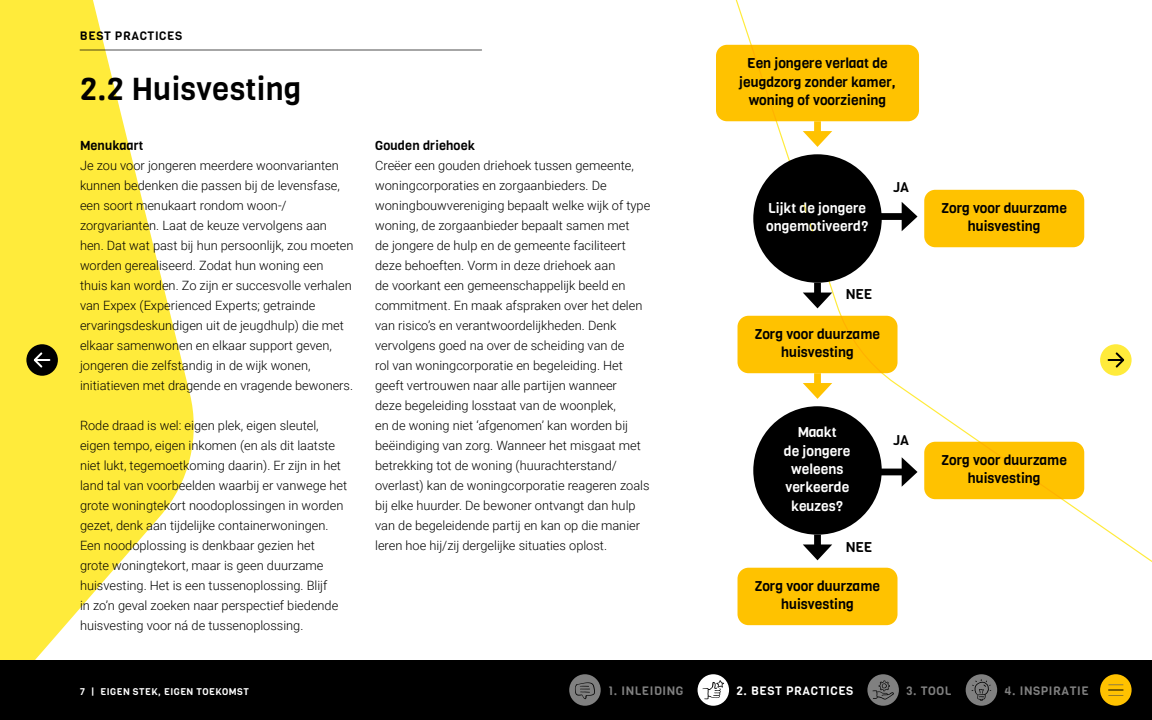
<style>
.page{position:relative;width:1152px;height:720px;background:#fff}
.page>*{position:absolute;margin:0;border:0;box-sizing:border-box;transform-origin:0 0}
.t1{font:31.2px "Viga";letter-spacing:.01em;color:#000}
.t2{font:13.96px/18.4px "Viga";color:#000;text-align:center}
.t3{font:13.96px/18.4px "Viga";color:#fff}
.t4{font:300 12.8px/20px "Roboto";color:#000}
.t5{font:12.8px "Viga";letter-spacing:.01em;color:#000}
.t6{font:12px "Viga";letter-spacing:.05em;color:#808080}
.t7{font:12px "Viga";letter-spacing:.05em;color:#fff}
.t8{font:12px "Viga";letter-spacing:.05em;color:#000}
.t9{font:9.6px "Viga";letter-spacing:.05em;color:#fff}
</style>
<div class="page">
<svg style="left:716px;top:0;width:436px;height:593px"></svg>
<svg style="left:0;top:0;width:200px;height:660px;fill:#ffeb3b"></svg>
<div style="left:26px;top:344px;width:32px;height:32px;background:#000;border-radius:50%"></div>
<svg style="left:33px;top:352px;width:16px;height:16px"></svg>
<div style="left:1100px;top:344px;width:32px;height:32px;background:#ffeb3b;border-radius:50%"></div>
<svg style="left:1109px;top:352px;width:16px;height:16px"></svg>
<hr style="left:80px;top:50px;width:402px;height:1px;background:#000">
<div style="left:716px;top:45px;width:203px;height:76px;background:#ffc200;border-radius:11px"></div>
<div style="left:924px;top:190px;width:160px;height:57px;background:#ffc200;border-radius:11px"></div>
<div style="left:738px;top:316px;width:160px;height:57px;background:#ffc200;border-radius:11px"></div>
<div style="left:924px;top:442px;width:160px;height:57px;background:#ffc200;border-radius:11px"></div>
<div style="left:738px;top:568px;width:160px;height:57px;background:#ffc200;border-radius:11px"></div>
<div style="left:753px;top:154px;width:129px;height:129px;background:#000;border-radius:50%"></div>
<div style="left:753px;top:406px;width:129px;height:129px;background:#000;border-radius:50%"></div>
<div style="left:814px;top:121px;width:7px;height:15px;background:#ffc200"></div>
<svg style="left:803px;top:131px;width:29px;height:16px"></svg>
<div style="left:814px;top:373px;width:7px;height:15px;background:#ffc200"></div>
<svg style="left:803px;top:383px;width:29px;height:16px"></svg>
<div style="left:814px;top:283px;width:7px;height:14px;background:#000"></div>
<svg style="left:803px;top:293px;width:29px;height:15px"></svg>
<div style="left:814px;top:535px;width:7px;height:14px;background:#000"></div>
<svg style="left:803px;top:544px;width:29px;height:16px"></svg>
<div style="left:878px;top:213px;width:28px;height:7px;background:#000"></div>
<svg style="left:902px;top:202px;width:16px;height:29px"></svg>
<div style="left:878px;top:469px;width:28px;height:6px;background:#000"></div>
<svg style="left:902px;top:457px;width:16px;height:30px"></svg>
<div style="left:0;top:660px;width:1152px;height:60px;background:#000"></div>
<div style="left:569px;top:674px;width:32px;height:32px;background:#808080;border-radius:50%"></div>
<svg style="left:575px;top:682px;width:20px;height:17px"></svg>
<div style="left:698px;top:674px;width:31px;height:32px;background:#fff;border-radius:50%"></div>
<svg style="left:703px;top:680px;width:21px;height:19px"></svg>
<div style="left:867px;top:674px;width:32px;height:32px;background:#808080;border-radius:50%"></div>
<svg style="left:873px;top:681px;width:21px;height:19px"></svg>
<div style="left:966px;top:674px;width:31px;height:32px;background:#808080;border-radius:50%"></div>
<svg style="left:972px;top:679px;width:19px;height:22px"></svg>
<div style="left:1100px;top:674px;width:32px;height:32px;background:#ffc200;border-radius:50%"></div>
<svg style="left:1108px;top:684px;width:16px;height:7px"></svg>
<hr style="left:1106px;top:694px;width:20px;height:2px;background:#000;opacity:.75">
<p class="t8" style="left:80px;top:28px;width:104px">BEST PRACTICES</p>
<h1 class="t1" style="left:80px;top:68px;width:223px">2.2 Huisvesting</h1>
<p class="t5" style="left:80px;top:137px;width:65px">Menukaart</p>
<p class="t4" style="left:80px;top:155px;width:275px">Je zou voor jongeren meerdere woonvarianten kunnen bedenken die passen bij de levensfase, een soort menukaart rondom woon-/ zorgvarianten. Laat de keuze vervolgens aan hen. Dat wat past bij hun persoonlijk, zou moeten worden gerealiseerd. Zodat hun woning een thuis kan worden. Zo zijn er succesvolle verhalen van Expex (Experienced Experts; getrainde ervaringsdeskundigen uit de jeugdhulp) die met elkaar samenwonen en elkaar support geven, jongeren die zelfstandig in de wijk wonen, initiatieven met dragende en vragende bewoners.</p>
<p class="t4" style="left:80px;top:415px;width:269px">Rode draad is wel: eigen plek, eigen sleutel, eigen tempo, eigen inkomen (en als dit laatste niet lukt, tegemoetkoming daarin). Er zijn in het land tal van voorbeelden waarbij er vanwege het grote woningtekort noodoplossingen in worden gezet, denk aan tijdelijke containerwoningen.<br>Een noodoplossing is denkbaar gezien het<br>grote woningtekort, maar is geen duurzame huisvesting. Het is een tussenoplossing. Blijf<br>in zo’n geval zoeken naar perspectief biedende huisvesting voor ná de tussenoplossing.</p>
<p class="t5" style="left:375px;top:137px;width:101px">Gouden driehoek</p>
<p class="t4" style="left:375px;top:155px;width:277px">Creëer een gouden driehoek tussen gemeente, woningcorporaties en zorgaanbieders. De woningbouwvereniging bepaalt welke wijk of type woning, de zorgaanbieder bepaalt samen met<br>de jongere de hulp en de gemeente faciliteert deze behoeften. Vorm in deze driehoek aan<br>de voorkant een gemeenschappelijk beeld en commitment. En maak afspraken over het delen van risico’s en verantwoordelijkheden. Denk vervolgens goed na over de scheiding van de<br>rol van woningcorporatie en begeleiding. Het geeft vertrouwen naar alle partijen wanneer<br>deze begeleiding losstaat van de woonplek,<br>en de woning niet ‘afgenomen’ kan worden bij beëindiging van zorg. Wanneer het misgaat met betrekking tot de woning (huurachterstand/ overlast) kan de woningcorporatie reageren zoals bij elke huurder. De bewoner ontvangt dan hulp van de begeleidende partij en kan op die manier leren hoe hij/zij dergelijke situaties oplost.</p>
<p class="t2" style="left:739px;top:54px;width:158px">Een jongere verlaat de jeugdzorg zonder kamer, woning of voorziening</p>
<p class="t3" style="left:766px;top:199px;width:104px">Lijkt de jongere ongemotiveerd?</p>
<p class="t2" style="left:893px;top:178px;width:18px">JA</p>
<p class="t2" style="left:846px;top:285px;width:28px">NEE</p>
<p class="t2" style="left:755px;top:325px;width:127px">Zorg voor duurzame huisvesting</p>
<p class="t3" style="left:784px;top:423px;width:68px;text-align:center">Maakt<br>de jongere weleens verkeerde keuzes?</p>
<p class="t2" style="left:846px;top:538px;width:28px">NEE</p>
<p class="t2" style="left:755px;top:577px;width:127px">Zorg voor duurzame huisvesting</p>
<p class="t2" style="left:893px;top:431px;width:18px">JA</p>
<p class="t2" style="left:941px;top:199px;width:127px">Zorg voor duurzame huisvesting</p>
<p class="t2" style="left:941px;top:451px;width:127px">Zorg voor duurzame huisvesting</p>
<p class="t9" style="left:80px;top:685px;width:170px">7 | EIGEN STEK, EIGEN TOEKOMST</p>
<p class="t6" style="left:608px;top:683px;width:77px">1. INLEIDING</p>
<p class="t7" style="left:736px;top:683px;width:118px">2. BEST PRACTICES</p>
<p class="t6" style="left:906px;top:683px;width:47px">3. TOOL</p>
<p class="t6" style="left:1005px;top:683px;width:86px">4. INSPIRATIE</p>
</div>
